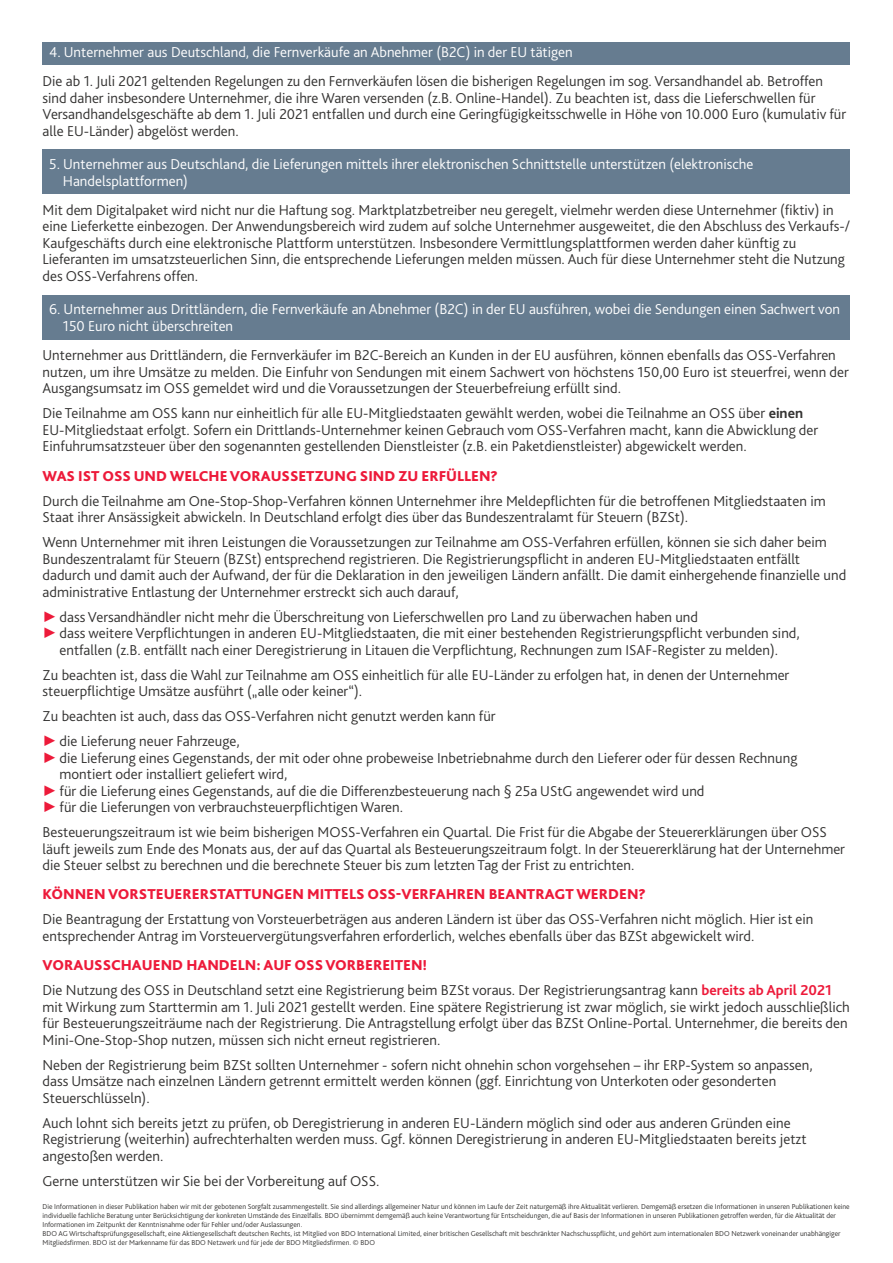
<style>
.page{position:relative;width:893px;height:1263px;background:#fff}
.page>*{position:absolute;margin:0;border:0;box-sizing:border-box;transform-origin:0 0}
.Body_text{font:300 15px/16.5px "Bliss Pro";color:#333231}
.Subheading_level_3{font:300 15px/16.5px "Bliss Pro";color:#fff}
.Subheading_level_1{font:800 15px "Bliss Pro";color:#ed1a3a}
.Disclaimer_text{font:300 7.5px/9px "Bliss Pro";color:#333231}
.s1{font-weight:700}
.s2{font-family:"Times New Roman";font-weight:400;color:#ed1a3a}
.s3{font-weight:700;color:#ed1a3a}
</style>
<div class="page">
<div style="left:43px;top:150px;width:807px;height:44px;background:#667c90"></div>
<div style="left:43px;top:296px;width:807px;height:44px;background:#667c90"></div>
<div style="left:43px;top:43px;width:807px;height:22px;background:#667c90"></div>
<p class="Subheading_level_3" style="left:49px;top:43px;width:525px">4. Unternehmer aus Deutschland, die Fernverkäufe an Abnehmer (B2C) in der EU tätigen</p>
<p class="Body_text" style="left:43px;top:73px;width:805px">Die ab 1. Juli 2021 geltenden Regelungen zu den Fernverkäufen lösen die bisherigen Regelungen im sog. Versandhandel ab. Betroffen sind daher insbesondere Unternehmer, die ihre Waren versenden (z.B. Online-Handel). Zu beachten ist, dass die Lieferschwellen für Versandhandelsgeschäfte ab dem 1. Juli 2021 entfallen und durch eine Geringfügigkeitsschwelle in Höhe von 10.000 Euro (kumulativ für alle EU-Länder) abgelöst werden.</p>
<p class="Subheading_level_3" style="left:63px;top:156px;width:692px;text-indent:-14px">5. Unternehmer aus Deutschland, die Lieferungen mittels ihrer elektronischen Schnittstelle unterstützen (elektronische<br>Handelsplattformen)</p>
<p class="Body_text" style="left:43px;top:201px;width:809px">Mit dem Digitalpaket wird nicht nur die Haftung sog. Marktplatzbetreiber neu geregelt, vielmehr werden diese Unternehmer (fiktiv) in eine Lieferkette einbezogen. Der Anwendungsbereich wird zudem auf solche Unternehmer ausgeweitet, die den Abschluss des Verkaufs-/ Kaufgeschäfts durch eine elektronische Plattform unterstützen. Insbesondere Vermittlungsplattformen werden daher künftig zu Lieferanten im umsatzsteuerlichen Sinn, die entsprechende Lieferungen melden müssen. Auch für diese Unternehmer steht die Nutzung des OSS-Verfahrens offen.</p>
<p class="Subheading_level_3" style="left:63px;top:301px;width:779px;text-indent:-14px">6. Unternehmer aus Drittländern, die Fernverkäufe an Abnehmer (B2C) in der EU ausführen, wobei die Sendungen einen Sachwert von<br>150 Euro nicht überschreiten</p>
<p class="Body_text" style="left:43px;top:347px;width:808px">Unternehmer aus Drittländern, die Fernverkäufer im B2C-Bereich an Kunden in der EU ausführen, können ebenfalls das OSS-Verfahren nutzen, um ihre Umsätze zu melden. Die Einfuhr von Sendungen mit einem Sachwert von höchstens 150,00 Euro ist steuerfrei, wenn der<br>Ausgangsumsatz im OSS gemeldet wird und die Voraussetzungen der Steuerbefreiung erfüllt sind.</p>
<p class="Body_text" style="left:43px;top:405px;width:777px">Die Teilnahme am OSS kann nur einheitlich für alle EU-Mitgliedstaaten gewählt werden, wobei die Teilnahme an OSS über <span class="s1">einen<br></span>EU-Mitgliedstaat erfolgt. Sofern ein Drittlands-Unternehmer keinen Gebrauch vom OSS-Verfahren macht, kann die Abwicklung der<br>Einfuhrumsatzsteuer über den sogenannten gestellenden Dienstleister (z.B. ein Paketdienstleister) abgewickelt werden.</p>
<p class="Subheading_level_1" style="left:43px;top:466px;width:457px">WAS IST OSS UND WELCHE VORAUSSETZUNG SIND ZU ERFÜLLEN?</p>
<p class="Body_text" style="left:43px;top:492px;width:785px">Durch die Teilnahme am One-Stop-Shop-Verfahren können Unternehmer ihre Meldepflichten für die betroffenen Mitgliedstaaten im<br>Staat ihrer Ansässigkeit abwickeln. In Deutschland erfolgt dies über das Bundeszentralamt für Steuern (BZSt).</p>
<p class="Body_text" style="left:43px;top:533px;width:805px">Wenn Unternehmer mit ihren Leistungen die Voraussetzungen zur Teilnahme am OSS-Verfahren erfüllen, können sie sich daher beim Bundeszentralamt für Steuern (BZSt) entsprechend registrieren. Die Registrierungspflicht in anderen EU-Mitgliedstaaten entfällt dadurch und damit auch der Aufwand, der für die Deklaration in den jeweiligen Ländern anfällt. Die damit einhergehende finanzielle und administrative Entlastung der Unternehmer erstreckt sich auch darauf,</p>
<p class="Body_text" style="left:43px;top:608px;width:657px"><span class="s2">►</span>dass Versandhändler nicht mehr die Überschreitung von Lieferschwellen pro Land zu überwachen haben und</p>
<p class="Body_text" style="left:43px;top:624px;width:759px;text-align:center"><span class="s2">►</span>dass weitere Verpflichtungen in anderen EU-Mitgliedstaaten, die mit einer bestehenden Registrierungspflicht verbunden sind, entfallen (z.B. entfällt nach einer Deregistrierung in Litauen die Verpflichtung, Rechnungen zum ISAF-Register zu melden).</p>
<p class="Body_text" style="left:43px;top:666px;width:748px">Zu beachten ist, dass die Wahl zur Teilnahme am OSS einheitlich für alle EU-Länder zu erfolgen hat, in denen der Unternehmer steuerpflichtige Umsätze ausführt („alle oder keiner“).</p>
<p class="Body_text" style="left:43px;top:707px;width:455px">Zu beachten ist auch, dass das OSS-Verfahren nicht genutzt werden kann für</p>
<p class="Body_text" style="left:43px;top:732px;width:199px"><span class="s2">►</span>die Lieferung neuer Fahrzeuge,</p>
<p class="Body_text" style="left:60px;top:749px;width:739px;text-indent:-17px"><span class="s2">►</span>die Lieferung eines Gegenstands, der mit oder ohne probeweise Inbetriebnahme durch den Lieferer oder für dessen Rechnung montiert oder installiert geliefert wird,</p>
<p class="Body_text" style="left:43px;top:782px;width:664px"><span class="s2">►</span>für die Lieferung eines Gegenstands, auf die die Differenzbesteuerung nach § 25a UStG angewendet wird und</p>
<p class="Body_text" style="left:43px;top:798px;width:362px"><span class="s2">►</span>für die Lieferungen von verbrauchsteuerpflichtigen Waren.</p>
<p class="Body_text" style="left:43px;top:823px;width:804px">Besteuerungszeitraum ist wie beim bisherigen MOSS-Verfahren ein Quartal. Die Frist für die Abgabe der Steuererklärungen über OSS läuft jeweils zum Ende des Monats aus, der auf das Quartal als Besteuerungszeitraum folgt. In der Steuererklärung hat der Unternehmer die Steuer selbst zu berechnen und die berechnete Steuer bis zum letzten Tag der Frist zu entrichten.</p>
<p class="Subheading_level_1" style="left:43px;top:885px;width:605px">KÖNNEN VORSTEUERERSTATTUNGEN MITTELS OSS-VERFAHREN BEANTRAGT WERDEN?</p>
<p class="Body_text" style="left:43px;top:911px;width:772px">Die Beantragung der Erstattung von Vorsteuerbeträgen aus anderen Ländern ist über das OSS-Verfahren nicht möglich. Hier ist ein entsprechender Antrag im Vorsteuervergütungsverfahren erforderlich, welches ebenfalls über das BZSt abgewickelt wird.</p>
<p class="Subheading_level_1" style="left:43px;top:956px;width:386px">VORAUSSCHAUEND HANDELN: AUF OSS VORBEREITEN!</p>
<p class="Body_text" style="left:43px;top:981px;width:809px">Die Nutzung des OSS in Deutschland setzt eine Registrierung beim BZSt voraus. Der Registrierungsantrag kann <span class="s3">bereits ab April 2021 </span>mit Wirkung zum Starttermin am 1. Juli 2021 gestellt werden. Eine spätere Registrierung ist zwar möglich, sie wirkt jedoch ausschließlich für Besteuerungszeiträume nach der Registrierung. Die Antragstellung erfolgt über das BZSt Online-Portal. Unternehmer, die bereits den Mini-One-Stop-Shop nutzen, müssen sich nicht erneut registrieren.</p>
<p class="Body_text" style="left:43px;top:1056px;width:772px">Neben der Registrierung beim BZSt sollten Unternehmer - sofern nicht ohnehin schon vorgehsehen – ihr ERP-System so anpassen, dass Umsätze nach einzelnen Ländern getrennt ermittelt werden können (ggf. Einrichtung von Unterkoten oder gesonderten<br>Steuerschlüsseln).</p>
<p class="Body_text" style="left:43px;top:1114px;width:765px">Auch lohnt sich bereits jetzt zu prüfen, ob Deregistrierung in anderen EU-Ländern möglich sind oder aus anderen Gründen eine<br>Registrierung (weiterhin) aufrechterhalten werden muss. Ggf. können Deregistrierung in anderen EU-Mitgliedstaaten bereits jetzt angestoßen werden.</p>
<p class="Body_text" style="left:43px;top:1172px;width:338px">Gerne unterstützen wir Sie bei der Vorbereitung auf OSS.</p>
<p class="Disclaimer_text" style="left:43px;top:1202px;width:809px">Die Informationen in dieser Publikation haben wir mit der gebotenen Sorgfalt zusammengestellt. Sie sind allerdings allgemeiner Natur und können im Laufe der Zeit naturgemäß ihre Aktualität verlieren. Demgemäß ersetzen die Informationen in unseren Publikationen keine individuelle fachliche Beratung unter Berücksichtigung der konkreten Umstände des Einzelfalls. BDO übernimmt demgemäß auch keine Verantwortung für Entscheidungen, die auf Basis der Informationen in unseren Publikationen getroffen werden, für die Aktualität der Informationen im Zeitpunkt der Kenntnisnahme oder für Fehler und/oder Auslassungen.<br>BDO AG Wirtschaftsprüfungsgesellschaft, eine Aktiengesellschaft deutschen Rechts, ist Mitglied von BDO International Limited, einer britischen Gesellschaft mit beschränkter Nachschusspflicht, und gehört zum internationalen BDO Netzwerk voneinander unabhängiger Mitgliedsfirmen. BDO ist der Markenname für das BDO Netzwerk und für jede der BDO Mitgliedsfirmen. © BDO</p>
</div>
